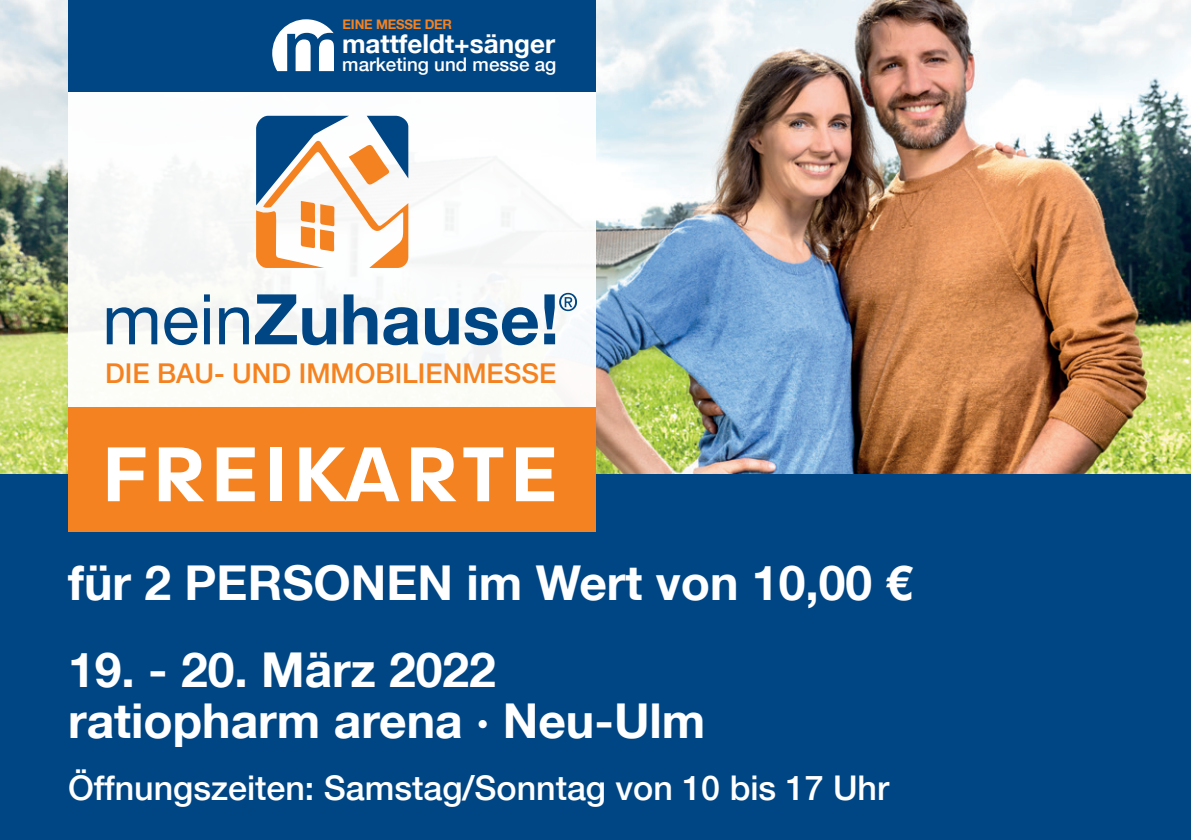
<style>
.page{position:relative;width:1191px;height:840px;background:#fff}
.page>*{position:absolute;margin:0;border:0;box-sizing:border-box;transform-origin:0 0}
.t1{font:600 84px "Paralucent";letter-spacing:.07em;color:#fff}
.t2{font:700 69.6px "Helvetica Neue LT";color:#004684}
.t3{font:700 48px/50.8px "Helvetica Neue LT";color:#fff}
.t4{font:500 34px "Helvetica Neue LT";color:#fff}
.t5{font:500 27.2px "Helvetica Neue LT";color:#f58220}
.t6{font:700 26px "Helvetica Neue LT";color:#fff}
.t7{font:500 18.8px "Helvetica Neue LT";color:#fff}
.t8{font:700 13.2px "Helvetica Neue LT";letter-spacing:-.015em;color:#f58220}
.s1{font-weight:400}
</style>
<div class="page">
<img style="left:0;top:0;width:1191px;height:474px">
<div style="left:0;top:474px;width:1191px;height:365px;background:#004684"></div>
<div style="left:68px;top:0;width:527px;height:419px;background:#fff"></div>
<div style="left:68px;top:407px;width:527px;height:125px;background:#f58220"></div>
<svg style="left:256px;top:116px;width:152px;height:152px"></svg>
<svg style="left:559px;top:293px;width:18px;height:18px"></svg>
<div style="left:68px;top:0;width:527px;height:92px;background:#004684"></div>
<svg style="left:272px;top:19px;width:62px;height:52px"></svg>
<p class="t8" style="left:343px;top:16px;width:111px">EINE MESSE DER</p>
<p class="t6" style="left:342px;top:27px;width:215px">mattfeldt+sänger</p>
<p class="t7" style="left:342px;top:53px;width:215px">marketing und messe ag</p>
<h2 class="t2" style="left:102px;top:276px;width:458px"><span class="s1">mein</span>Zuhause!</h2>
<p class="t5" style="left:105px;top:356px;width:452px">DIE BAU- UND IMMOBILIENMESSE</p>
<h1 class="t1" style="left:102px;top:424px;width:457px">FREIKARTE</h1>
<p class="t3" style="left:68px;top:556px;width:845px">für 2 PERSONEN im Wert von 10,00 €</p>
<p class="t3" style="left:68px;top:643px;width:639px">19. - 20. März 2022 ratiopharm arena · Neu-Ulm</p>
<p class="t4" style="left:68px;top:767px;width:822px">Öffnungszeiten: Samstag/Sonntag von 10 bis 17 Uhr</p>
</div>
